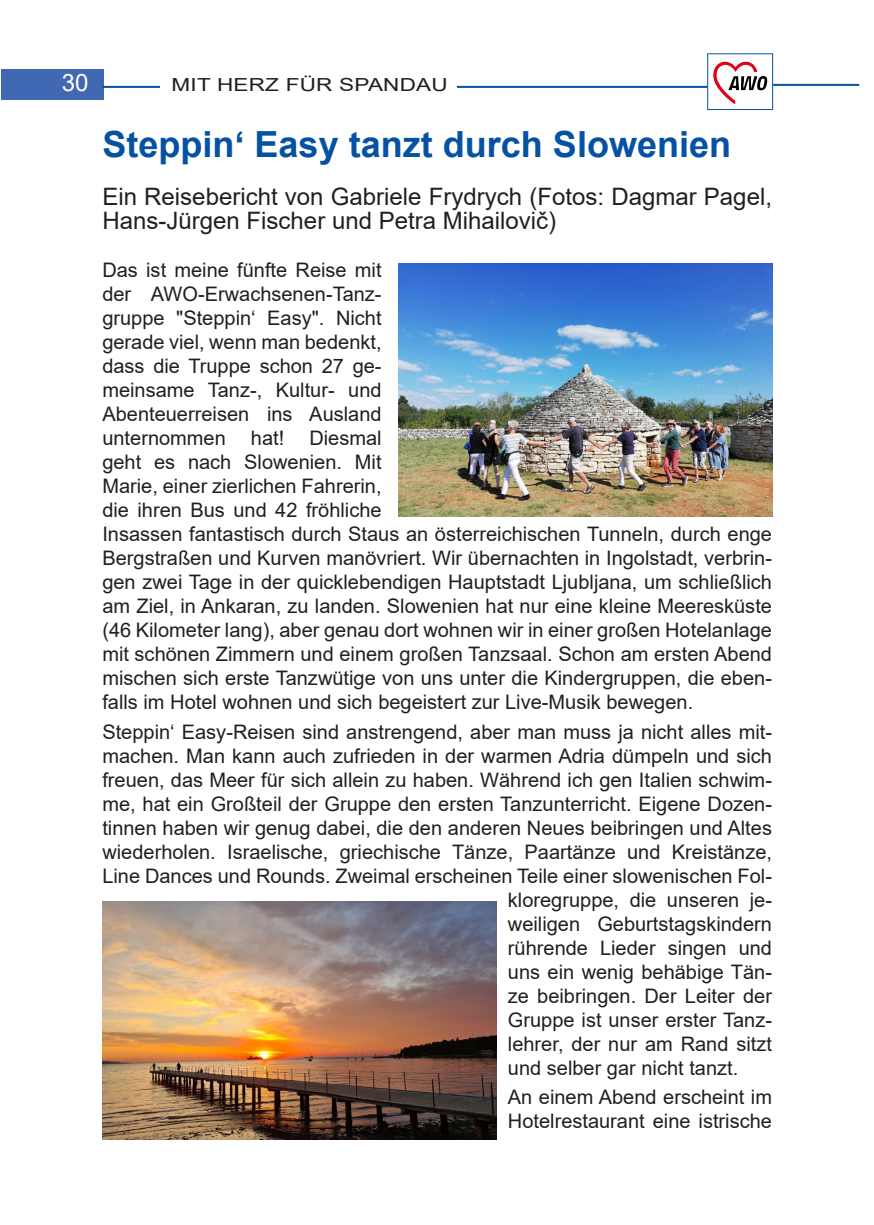
<style>
.page{position:relative;width:874px;height:1225px;background:#fff}
.page>*{position:absolute;margin:0;border:0;box-sizing:border-box;transform-origin:0 0}
.t1{font:700 36px "Arial";color:#0551a4}
.t2{font:24px/24px "Arial";color:#231f20}
.t3{font:24px "Arial";color:#fff}
.t4{font:20px/24px "Arial";color:#231f20}
.t5{font:18px "Arial";letter-spacing:.01em;color:#231f20;scale:1.25 1}
</style>
<div class="page">
<div style="left:1px;top:69px;width:103px;height:31px;background:#4168b2"></div>
<div style="left:706px;top:53px;width:66px;height:57px;background:#fff;border:1px solid #0551a4"></div>
<img style="left:713px;top:61px;width:53px;height:44px">
<hr style="left:102px;top:86px;width:58px;height:2px;background:#0551a4">
<hr style="left:456px;top:86px;width:251px;height:2px;background:#0551a4">
<hr style="left:772px;top:84px;width:86px;height:2px;background:#0551a4">
<img style="left:102px;top:901px;width:394px;height:239px">
<img style="left:398px;top:263px;width:373px;height:253px">
<p class="t3" style="left:62px;top:66px;width:28px">30</p>
<p class="t5" style="left:171px;top:72px;width:222px">MIT HERZ FÜR SPANDAU</p>
<p class="t1" style="left:102px;top:119px;width:630px">Steppin‘ Easy tanzt durch Slowenien</p>
<p class="t2" style="left:102px;top:184px;width:670px">Ein Reisebericht von Gabriele Frydrych (Fotos: Dagmar Pagel,<br>Hans-Jürgen Fischer und Petra Mihailovič)</p>
<p class="t4" style="left:102px;top:257px;width:280px;text-align:justify">Das ist meine fünfte Reise mit der AWO-Erwachsenen-Tanz&shy;gruppe "Steppin‘ Easy". Nicht gerade viel, wenn man bedenkt, dass die Truppe schon 27 ge&shy;meinsame Tanz-, Kultur- und Abenteuerreisen ins Ausland unternommen</p>
<p class="t4" style="left:102px;top:425px;width:670px;text-indent:207px">Diesmal<br>geht es nach Slowenien. Mit<br>Marie, einer zierlichen Fahrerin,<br>die ihren Bus und 42 fröhliche<br>Insassen fantastisch durch Staus an österreichischen Tunneln, durch enge Bergstraßen und Kurven manövriert. Wir übernachten in Ingolstadt, verbrin&shy;gen zwei Tage in der quicklebendigen Hauptstadt Ljubljana, um schließlich am Ziel, in Ankaran, zu landen. Slowenien hat nur eine kleine Meeresküste (46 Kilometer lang), aber genau dort wohnen wir in einer großen Hotelanlage mit schönen Zimmern und einem großen Tanzsaal. Schon am ersten Abend mischen sich erste Tanzwütige von uns unter die Kindergruppen, die eben&shy;falls im Hotel wohnen und sich begeistert zur Live-Musik bewegen.</p>
<p class="t4" style="left:102px;top:719px;width:670px">Steppin‘ Easy-Reisen sind anstrengend, aber man muss ja nicht alles mit-</p>
<p class="t4" style="left:102px;top:743px;width:670px">machen. Man kann auch zufrieden in der warmen Adria dümpeln und sich</p>
<p class="t4" style="left:102px;top:767px;width:670px">freuen, das Meer für sich allein zu haben. Während ich gen Italien schwim-</p>
<p class="t4" style="left:102px;top:791px;width:670px">me, hat ein Großteil der Gruppe den ersten Tanzunterricht. Eigene Dozen-</p>
<p class="t4" style="left:102px;top:815px;width:670px">tinnen haben wir genug dabei, die den anderen Neues beibringen und Altes</p>
<p class="t4" style="left:102px;top:839px;width:670px">wiederholen. Israelische, griechische Tänze, Paartänze und Kreistänze,</p>
<p class="t4" style="left:102px;top:863px;width:670px">Line Dances und Rounds. Zweimal erscheinen Teile einer slowenischen Fol-</p>
<p class="t4" style="left:507px;top:887px;width:265px">kloregruppe, die unseren je-</p>
<p class="t4" style="left:507px;top:911px;width:265px">weiligen Geburtstagskindern</p>
<p class="t4" style="left:507px;top:935px;width:265px">rührende Lieder singen und</p>
<p class="t4" style="left:507px;top:959px;width:265px">uns ein wenig behäbige Tän-</p>
<p class="t4" style="left:507px;top:983px;width:265px">ze beibringen. Der Leiter der</p>
<p class="t4" style="left:507px;top:1007px;width:265px">Gruppe ist unser erster Tanz-</p>
<p class="t4" style="left:507px;top:1031px;width:265px">lehrer, der nur am Rand sitzt</p>
<p class="t4" style="left:507px;top:1055px;width:232px">und selber gar nicht tanzt.</p>
<p class="t4" style="left:507px;top:1085px;width:265px">An einem Abend erscheint im<br>Hotelrestaurant eine istrische</p>
<p class="t4" style="left:251px;top:425px;width:35px">hat!</p>
</div>
